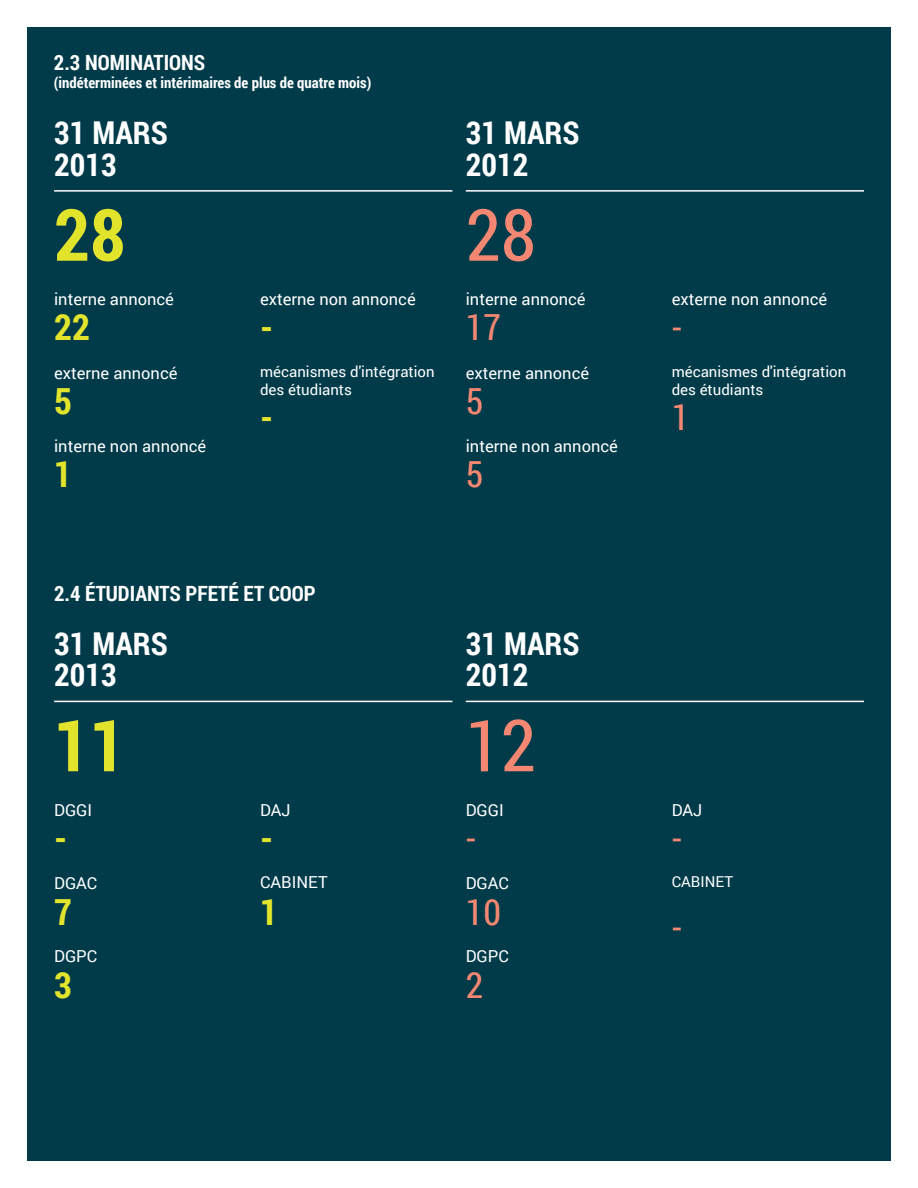
<style>
.page{position:relative;width:918px;height:1188px;background:#fff}
.page>*{position:absolute;margin:0;border:0;box-sizing:border-box;transform-origin:0 0}
.t1{font:700 72px "Roboto Condensed";color:#e2e42c}
.t2{font:72px "Roboto Condensed";color:#f48771}
.t3{font:36px/73.3px "Roboto Condensed";color:#f48771}
.t4{font:700 36px/73.3px "Roboto Condensed";color:#e2e42c}
.t5{font:700 31.5px/31.5px "Roboto Condensed";color:#fff}
.t6{font:700 21px "Roboto Condensed";color:#fff}
.t7{font:16.5px "Roboto";color:#fff}
.t8{font:15px/18px "Roboto";color:#fff}
.t9{font:700 15px "Roboto Condensed";color:#fff}
</style>
<div class="page">
<div style="left:27px;top:27px;width:864px;height:1134px;background:#013b4a"></div>
<hr style="left:54px;top:190px;width:398px;height:2px;background:#fff">
<hr style="left:466px;top:190px;width:398px;height:2px;background:#fff">
<hr style="left:54px;top:701px;width:398px;height:1px;background:#fff">
<hr style="left:466px;top:701px;width:398px;height:1px;background:#fff">
<p class="t6" style="left:54px;top:48px;width:153px">2.3 NOMINATIONS</p>
<p class="t9" style="left:54px;top:72px;width:319px">(indéterminées et intérimaires de plus de quatre mois)</p>
<h3 class="t5" style="left:54px;top:116px;width:115px">31 MARS<br>2013</h3>
<h3 class="t5" style="left:466px;top:116px;width:115px">31 MARS<br>2012</h3>
<h1 class="t1" style="left:54px;top:184px;width:73px">28</h1>
<h1 class="t2" style="left:466px;top:185px;width:72px">28</h1>
<p class="t7" style="left:54px;top:288px;width:121px">interne annoncé</p>
<p class="t7" style="left:260px;top:288px;width:157px">externe non annoncé</p>
<p class="t7" style="left:466px;top:288px;width:121px">interne annoncé</p>
<p class="t7" style="left:672px;top:288px;width:157px">externe non annoncé</p>
<h2 class="t4" style="left:54px;top:289px;width:37px">22<br>5<br>1</h2>
<p class="t7" style="left:54px;top:361px;width:125px">externe annoncé</p>
<p class="t7" style="left:54px;top:434px;width:154px">interne non annoncé</p>
<h2 class="t3" style="left:466px;top:290px;width:37px">17<br>5<br>5</h2>
<h2 class="t4" style="left:260px;top:289px;width:15px">-</h2>
<h2 class="t3" style="left:672px;top:290px;width:12px">-</h2>
<p class="t8" style="left:260px;top:362px;width:176px">mécanismes d'intégration des étudiants</p>
<p class="t8" style="left:672px;top:362px;width:176px">mécanismes d'intégration des étudiants</p>
<p class="t7" style="left:466px;top:361px;width:125px">externe annoncé</p>
<h2 class="t3" style="left:672px;top:379px;width:19px">1</h2>
<h2 class="t4" style="left:260px;top:379px;width:15px">-</h2>
<p class="t7" style="left:466px;top:434px;width:154px">interne non annoncé</p>
<p class="t6" style="left:54px;top:578px;width:263px">2.4 ÉTUDIANTS PFETÉ ET COOP</p>
<h3 class="t5" style="left:54px;top:627px;width:115px">31 MARS<br>2013</h3>
<h3 class="t5" style="left:466px;top:627px;width:115px">31 MARS<br>2012</h3>
<h1 class="t1" style="left:54px;top:695px;width:73px">11</h1>
<h1 class="t2" style="left:466px;top:696px;width:72px">12</h1>
<p class="t7" style="left:54px;top:798px;width:40px">DGGI</p>
<p class="t7" style="left:260px;top:798px;width:32px">DAJ</p>
<p class="t7" style="left:466px;top:798px;width:40px">DGGI</p>
<p class="t7" style="left:672px;top:798px;width:32px">DAJ</p>
<h2 class="t4" style="left:54px;top:800px;width:19px">-<br>7<br>3</h2>
<h2 class="t4" style="left:260px;top:799px;width:19px;line-height:74.7px">-<br>1</h2>
<p class="t7" style="left:260px;top:871px;width:69px">CABINET</p>
<p class="t7" style="left:54px;top:872px;width:45px">DGAC</p>
<p class="t7" style="left:54px;top:945px;width:45px">DGPC</p>
<h2 class="t3" style="left:466px;top:800px;width:37px">-<br>10<br>2</h2>
<h2 class="t3" style="left:672px;top:800px;width:12px">-</h2>
<p class="t8" style="left:672px;top:872px;width:63px">CABINET</p>
<p class="t7" style="left:466px;top:872px;width:45px">DGAC</p>
<h2 class="t3" style="left:672px;top:890px;width:12px">-</h2>
<p class="t7" style="left:466px;top:945px;width:45px">DGPC</p>
</div>
